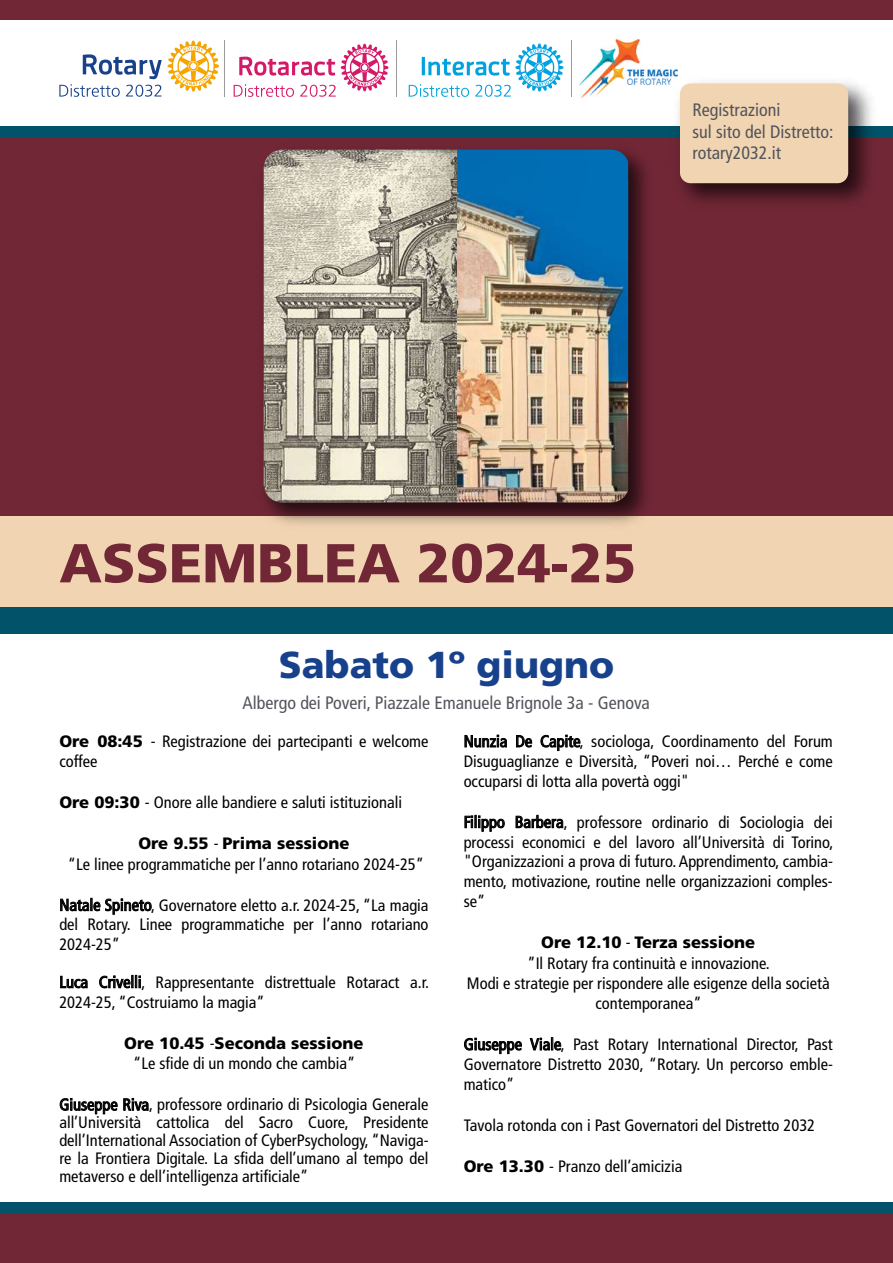
<style>
.page{position:relative;width:893px;height:1263px;background:#fff}
.page>*{position:absolute;margin:0;border:0;box-sizing:border-box;transform-origin:0 0}
.t1{font:900 54.75px "Frutiger LT Std";color:#712736}
.t2{font:900 37.5px "Frutiger LT Std";color:#17418a}
.t3{font:condensed 18px/21.6px "Frutiger LT Std";color:#52555b}
.t4{font:condensed 16.5px/19.8px "Frutiger LT Std";color:#000;text-align:justify}
.s1{font-weight:900;font-stretch:normal}
</style>
<div class="page">
<div style="left:0;top:130px;width:893px;height:394px;background:#712736"></div>
<svg style="left:60px;top:897px;width:92px;height:18px"></svg>
<svg style="left:60px;top:975px;width:28px;height:14px"></svg>
<svg style="left:99px;top:975px;width:42px;height:14px"></svg>
<svg style="left:59px;top:1098px;width:90px;height:17px"></svg>
<svg style="left:464px;top:734px;width:43px;height:14px"></svg>
<svg style="left:516px;top:735px;width:16px;height:13px"></svg>
<svg style="left:540px;top:734px;width:41px;height:17px"></svg>
<svg style="left:464px;top:815px;width:41px;height:17px"></svg>
<svg style="left:515px;top:814px;width:48px;height:14px"></svg>
<svg style="left:464px;top:1038px;width:58px;height:16px"></svg>
<svg style="left:529px;top:1037px;width:32px;height:14px"></svg>
<div style="left:0;top:516px;width:893px;height:92px;background:#f1d4b2"></div>
<div style="left:0;top:1205px;width:893px;height:58px;background:#712736"></div>
<div style="left:0;top:0;width:893px;height:19px;background:#712736"></div>
<div style="left:0;top:607px;width:893px;height:26px;background:#025369"></div>
<div style="left:0;top:1202px;width:893px;height:10px;background:#025369"></div>
<div style="left:0;top:126px;width:893px;height:11px;background:#025369"></div>
<img style="left:263px;top:149px;width:384px;height:375px">
<img style="left:264px;top:150px;width:193px;height:352px">
<img style="left:457px;top:240px;width:171px;height:262px">
<svg style="left:457px;top:150px;width:171px;height:90px"></svg>
<img style="left:677px;top:81px;width:195px;height:122px">
<div style="left:680px;top:83px;width:168px;height:100px;background:#f1d4b2;border-radius:11px"></div>
<svg style="left:168px;top:41px;width:51px;height:50px"></svg>
<svg style="left:59px;top:54px;width:103px;height:43px"></svg>
<hr style="left:224px;top:41px;width:1px;height:56px;background:#9c9b9b">
<img style="left:579px;top:40px;width:99px;height:58px">
<hr style="left:396px;top:41px;width:1px;height:56px;background:#9c9b9b">
<hr style="left:571px;top:41px;width:1px;height:56px;background:#9c9b9b">
<svg style="left:234px;top:44px;width:154px;height:53px"></svg>
<svg style="left:409px;top:44px;width:154px;height:53px"></svg>
<p class="t3" style="left:692px;top:99px;width:142px">Registrazioni<br>sul sito del Distretto: rotary2032.it</p>
<h1 class="t1" style="left:59px;top:530px;width:578px">ASSEMBLEA 2024-25</h1>
<h2 class="t2" style="left:279px;top:642px;width:337px">Sabato 1º giugno</h2>
<p class="t3" style="left:242px;top:692px;width:409px">Albergo dei Poveri, Piazzale Emanuele Brignole 3a - Genova</p>
<p class="t4" style="left:59px;top:731px;width:371px"><span class="s1">Ore 08:45</span> - Registrazione dei partecipanti e welcome coffee</p>
<p class="t4" style="left:59px;top:792px;width:344px"><span class="s1">Ore 09:30</span> - Onore alle bandiere e saluti istituzionali</p>
<p class="t4" style="left:68px;top:833px;width:358px;line-height:20.5px;text-align:center"><span class="s1">Ore 9.55</span> - <span class="s1">Prima sessione<br></span>“Le linee programmatiche per l’anno rotariano 2024-25”</p>
<p class="t4" style="left:59px;top:895px;width:371px">Natale Spineto, Governatore eletto a.r. 2024-25, “La magia del Rotary. Linee programmatiche per l’anno rotariano 2024-25”</p>
<p class="t4" style="left:59px;top:972px;width:371px">Luca Crivelli, Rappresentante distrettuale Rotaract a.r.<br>2024-25, “Costruiamo la magia”</p>
<p class="t4" style="left:124px;top:1033px;width:241px;line-height:20.5px;text-align:center"><span class="s1">Ore 10.45</span> -<span class="s1">Seconda sessione </span>“Le sfide di un mondo che cambia”</p>
<p class="t4" style="left:59px;top:1096px;width:371px;line-height:18px">Giuseppe Riva, professore ordinario di Psicologia Generale all’Università cattolica del Sacro Cuore, Presidente dell’International Association of CyberPsychology, “Naviga&shy;re la Frontiera Digitale. La sfida dell’umano al tempo del metaverso e dell’intelligenza artificiale”</p>
<p class="t4" style="left:464px;top:731px;width:371px">Nunzia De Capite, sociologa, Coordinamento del Forum Disuguaglianze e Diversità, “Poveri noi… Perché e come occuparsi di lotta alla povertà oggi"</p>
<p class="t4" style="left:464px;top:812px;width:371px">Filippo Barbera, professore ordinario di Sociologia dei processi economici e del lavoro all’Università di Torino, "Organizzazioni a prova di futuro. Apprendimento, cambia&shy;mento, motivazione, routine nelle organizzazioni comples&shy;se”</p>
<p class="t4" style="left:467px;top:932px;width:364px;line-height:20.2px;text-align:center"><span class="s1">Ore 12.10</span> - <span class="s1">Terza sessione<br></span>”Il Rotary fra continuità e innovazione.<br>Modi e strategie per rispondere alle esigenze della società contemporanea”</p>
<p class="t4" style="left:464px;top:1034px;width:371px">Giuseppe Viale, Past Rotary International Director, Past Governatore Distretto 2030, “Rotary. Un percorso emble&shy;matico”</p>
<p class="t4" style="left:464px;top:1115px;width:353px">Tavola rotonda con i Past Governatori del Distretto 2032</p>
<p class="t4" style="left:464px;top:1156px;width:220px"><span class="s1">Ore 13.30</span> - Pranzo dell’amicizia</p>
</div>
